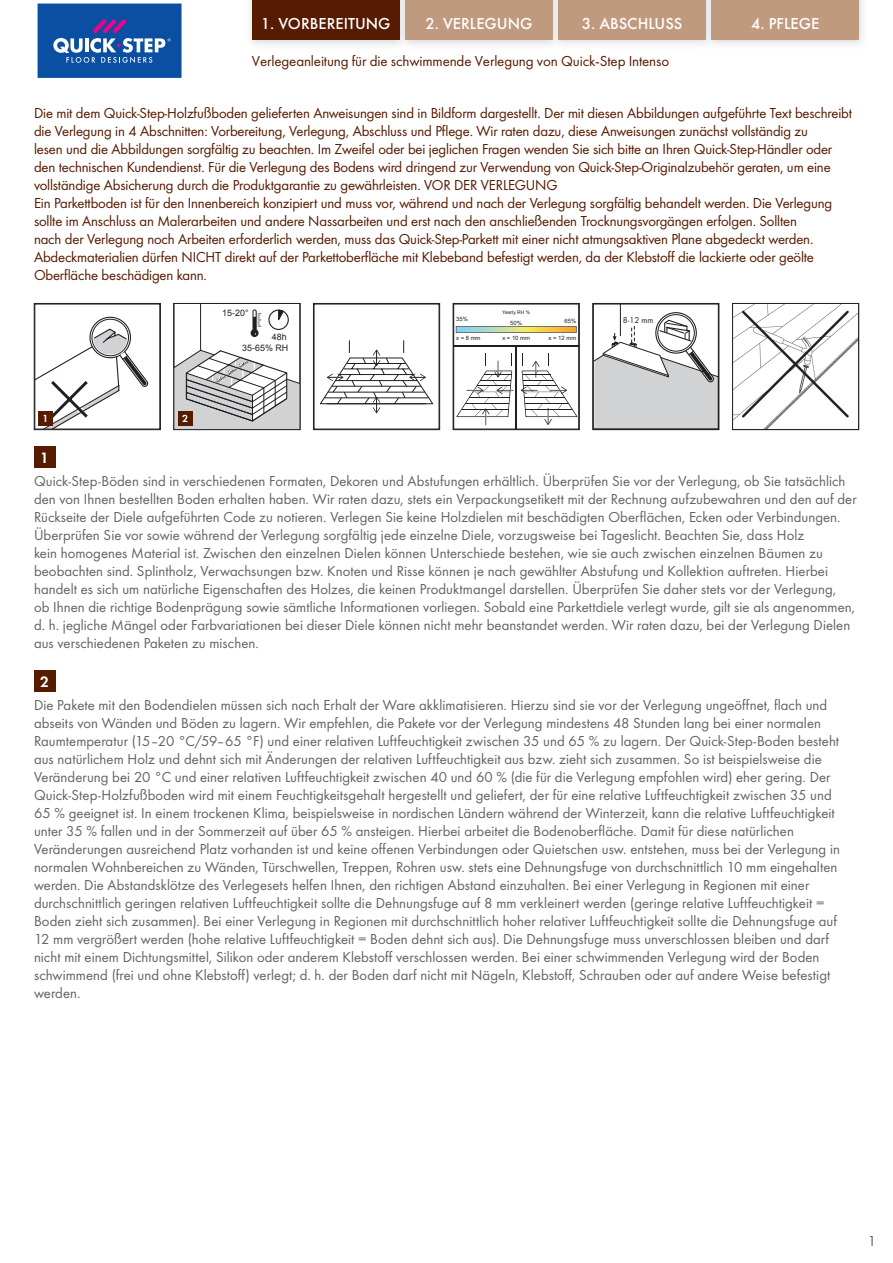
<style>
.page{position:relative;width:893px;height:1263px;background:#fff}
.page>*{position:absolute;margin:0;border:0;box-sizing:border-box;transform-origin:0 0}
.t1{font:500 16.5px "Futura";color:#fff}
.t2{font:15.6px "Futura Dem";color:#fff}
.t3{font:15px/18px "Futura Boo";letter-spacing:.005em;color:#636366}
.t4{font:15px/18px "Futura Boo";letter-spacing:-.01em;color:#561b00}
.t5{font:15px "Futura PT";letter-spacing:-.01em;color:#561b00}
.t6{font:10.65px "Futura Dem";color:#fff}
.t7{font:8.85px "Arial";color:#231f20}
.t8{font:8.85px "Futura Boo";color:#231f20}
.t9{font:5.85px "Arial";color:#231f20}
.t10{font:4.95px "Arial";color:#231f20}
</style>
<div class="page">
<img style="left:250px;top:0;width:308px;height:45px">
<div style="left:252px;top:0;width:147px;height:39px;background:#561b00"></div>
<div style="left:558px;top:0;width:148px;height:39px;background:#c09a7f"></div>
<img style="left:398px;top:0;width:11px;height:45px">
<img style="left:398px;top:0;width:1px;height:39px">
<div style="left:405px;top:0;width:148px;height:39px;background:#c09a7f"></div>
<img style="left:704px;top:0;width:11px;height:47px">
<img style="left:704px;top:0;width:2px;height:39px">
<div style="left:711px;top:0;width:148px;height:39px;background:#c09a7f"></div>
<svg style="left:37px;top:3px;width:145px;height:75px;background:#2860ab"></svg>
<div style="left:34px;top:447px;width:21px;height:21px;background:#561b00"></div>
<div style="left:34px;top:670px;width:21px;height:21px;background:#561b00"></div>
<svg style="left:278px;top:310px;width:6px;height:11px"></svg>
<hr style="left:200px;top:303px;width:1px;height:47px;background:#231f20">
<div style="left:268px;top:310px;width:21px;height:20px;border:1px solid #231f20;border-radius:50%"></div>
<svg style="left:250px;top:309px;width:11px;height:28px"></svg>
<svg style="left:176px;top:349px;width:122px;height:79px"></svg>
<div style="left:174px;top:303px;width:126px;height:127px;border:1px solid #231f20"></div>
<div style="left:89px;top:317px;width:42px;height:41px;border:1px solid #231f20;border-radius:50%"></div>
<svg style="left:36px;top:319px;width:113px;height:109px"></svg>
<div style="left:34px;top:303px;width:127px;height:127px;border:1px solid #231f20"></div>
<div style="left:38px;top:411px;width:15px;height:15px;background:#561b00"></div>
<div style="left:178px;top:411px;width:14px;height:15px;background:#561b00"></div>
<svg style="left:320px;top:340px;width:114px;height:73px"></svg>
<div style="left:313px;top:303px;width:127px;height:127px;border:1px solid #231f20"></div>
<svg style="left:455px;top:326px;width:122px;height:102px"></svg>
<div style="left:453px;top:303px;width:126px;height:127px;border:1px solid #231f20"></div>
<hr style="left:620px;top:304px;width:1px;height:32px;background:#231f20">
<svg style="left:656px;top:313px;width:40px;height:40px"></svg>
<div style="left:655px;top:312px;width:42px;height:42px;border:1px solid #231f20;border-radius:50%"></div>
<div style="left:657px;top:314px;width:38px;height:37px;border:1px solid #231f20;border-radius:50%"></div>
<svg style="left:594px;top:319px;width:123px;height:109px"></svg>
<div style="left:592px;top:303px;width:127px;height:127px;border:1px solid #231f20"></div>
<img style="left:734px;top:305px;width:123px;height:123px">
<div style="left:732px;top:303px;width:127px;height:127px;border:1px solid #231f20"></div>
<p class="t1" style="left:261px;top:13px;width:131px">1. VORBEREITUNG</p>
<p class="t1" style="left:425px;top:13px;width:109px">2. VERLEGUNG</p>
<p class="t1" style="left:582px;top:13px;width:102px">3. ABSCHLUSS</p>
<p class="t1" style="left:751px;top:13px;width:70px">4. PFLEGE</p>
<p class="t5" style="left:252px;top:52px;width:419px">Verlegeanleitung für die schwimmende Verlegung von Quick-Step Intenso</p>
<p class="t4" style="left:34px;top:103px;width:820px">Die mit dem Quick-Step-Holzfußboden gelieferten Anweisungen sind in Bildform dargestellt. Der mit diesen Abbildungen aufgeführte Text beschreibt die Verlegung in 4 Abschnitten: Vorbereitung, Verlegung, Abschluss und Pflege. Wir raten dazu, diese Anweisungen zunächst vollständig zu<br>lesen und die Abbildungen sorgfältig zu beachten. Im Zweifel oder bei jeglichen Fragen wenden Sie sich bitte an Ihren Quick-Step-Händler oder den technischen Kundendienst. Für die Verlegung des Bodens wird dringend zur Verwendung von Quick-Step-Originalzubehör geraten, um eine vollständige Absicherung durch die Produktgarantie zu gewährleisten. VOR DER VERLEGUNG<br>Ein Parkettboden ist für den Innenbereich konzipiert und muss vor, während und nach der Verlegung sorgfältig behandelt werden. Die Verlegung sollte im Anschluss an Malerarbeiten und andere Nassarbeiten und erst nach den anschließenden Trocknungsvorgängen erfolgen. Sollten<br>nach der Verlegung noch Arbeiten erforderlich werden, muss das Quick-Step-Parkett mit einer nicht atmungsaktiven Plane abgedeckt werden.<br>Abdeckmaterialien dürfen NICHT direkt auf der Parkettoberfläche mit Klebeband befestigt werden, da der Klebstoff die lackierte oder geölte Oberfläche beschädigen kann.</p>
<p class="t6" style="left:42px;top:412px;width:8px">1</p>
<p class="t6" style="left:182px;top:412px;width:8px">2</p>
<p class="t7" style="left:222px;top:307px;width:28px">15-20°</p>
<p class="t7" style="left:242px;top:342px;width:48px">35-65% RH</p>
<p class="t7" style="left:272px;top:331px;width:16px">48h</p>
<p class="t9" style="left:456px;top:315px;width:13px">35%</p>
<p class="t10" style="left:502px;top:309px;width:29px">Yearly RH %</p>
<p class="t9" style="left:510px;top:318px;width:13px">50%</p>
<p class="t9" style="left:564px;top:317px;width:13px">65%</p>
<p class="t9" style="left:456px;top:334px;width:26px">x = 8 mm</p>
<p class="t9" style="left:502px;top:334px;width:29px">x = 10 mm</p>
<p class="t9" style="left:549px;top:334px;width:29px">x = 12 mm</p>
<p class="t8" style="left:623px;top:315px;width:32px">8-12 mm</p>
<p class="t2" style="left:40px;top:449px;width:10px">1</p>
<p class="t3" style="left:34px;top:472px;width:824px">Quick-Step-Böden sind in verschiedenen Formaten, Dekoren und Abstufungen erhältlich. Überprüfen Sie vor der Verlegung, ob Sie tatsächlich den von Ihnen bestellten Boden erhalten haben. Wir raten dazu, stets ein Verpackungsetikett mit der Rechnung aufzubewahren und den auf der Rückseite der Diele aufgeführten Code zu notieren. Verlegen Sie keine Holzdielen mit beschädigten Oberflächen, Ecken oder Verbindungen.<br>Überprüfen Sie vor sowie während der Verlegung sorgfältig jede einzelne Diele, vorzugsweise bei Tageslicht. Beachten Sie, dass Holz<br>kein homogenes Material ist. Zwischen den einzelnen Dielen können Unterschiede bestehen, wie sie auch zwischen einzelnen Bäumen zu beobachten sind. Splintholz, Verwachsungen bzw. Knoten und Risse können je nach gewählter Abstufung und Kollektion auftreten. Hierbei handelt es sich um natürliche Eigenschaften des Holzes, die keinen Produktmangel darstellen. Überprüfen Sie daher stets vor der Verlegung,<br>ob Ihnen die richtige Bodenprägung sowie sämtliche Informationen vorliegen. Sobald eine Parkettdiele verlegt wurde, gilt sie als angenommen, d. h. jegliche Mängel oder Farbvariationen bei dieser Diele können nicht mehr beanstandet werden. Wir raten dazu, bei der Verlegung Dielen aus verschiedenen Paketen zu mischen.</p>
<p class="t2" style="left:40px;top:672px;width:10px">2</p>
<p class="t3" style="left:34px;top:695px;width:807px">Die Pakete mit den Bodendielen müssen sich nach Erhalt der Ware akklimatisieren. Hierzu sind sie vor der Verlegung ungeöffnet, flach und abseits von Wänden und Böden zu lagern. Wir empfehlen, die Pakete vor der Verlegung mindestens 48 Stunden lang bei einer normalen Raumtemperatur (15–20 °C/59–65 °F) und einer relativen Luftfeuchtigkeit zwischen 35 und 65 % zu lagern. Der Quick-Step-Boden besteht aus natürlichem Holz und dehnt sich mit Änderungen der relativen Luftfeuchtigkeit aus bzw. zieht sich zusammen. So ist beispielsweise die Veränderung bei 20 °C und einer relativen Luftfeuchtigkeit zwischen 40 und 60 % (die für die Verlegung empfohlen wird) eher gering. Der Quick-Step-Holzfußboden wird mit einem Feuchtigkeitsgehalt hergestellt und geliefert, der für eine relative Luftfeuchtigkeit zwischen 35 und 65 % geeignet ist. In einem trockenen Klima, beispielsweise in nordischen Ländern während der Winterzeit, kann die relative Luftfeuchtigkeit unter 35 % fallen und in der Sommerzeit auf über 65 % ansteigen. Hierbei arbeitet die Bodenoberfläche. Damit für diese natürlichen Veränderungen ausreichend Platz vorhanden ist und keine offenen Verbindungen oder Quietschen usw. entstehen, muss bei der Verlegung in normalen Wohnbereichen zu Wänden, Türschwellen, Treppen, Rohren usw. stets eine Dehnungsfuge von durchschnittlich 10 mm eingehalten werden. Die Abstandsklötze des Verlegesets helfen Ihnen, den richtigen Abstand einzuhalten. Bei einer Verlegung in Regionen mit einer durchschnittlich geringen relativen Luftfeuchtigkeit sollte die Dehnungsfuge auf 8 mm verkleinert werden (geringe relative Luftfeuchtigkeit = Boden zieht sich zusammen). Bei einer Verlegung in Regionen mit durchschnittlich hoher relativer Luftfeuchtigkeit sollte die Dehnungsfuge auf 12 mm vergrößert werden (hohe relative Luftfeuchtigkeit = Boden dehnt sich aus). Die Dehnungsfuge muss unverschlossen bleiben und darf nicht mit einem Dichtungsmittel, Silikon oder anderem Klebstoff verschlossen werden. Bei einer schwimmenden Verlegung wird der Boden schwimmend (frei und ohne Klebstoff) verlegt; d. h. der Boden darf nicht mit Nägeln, Klebstoff, Schrauben oder auf andere Weise befestigt werden.</p>
<p class="t3" style="left:868px;top:1232px;width:10px">1</p>
</div>
